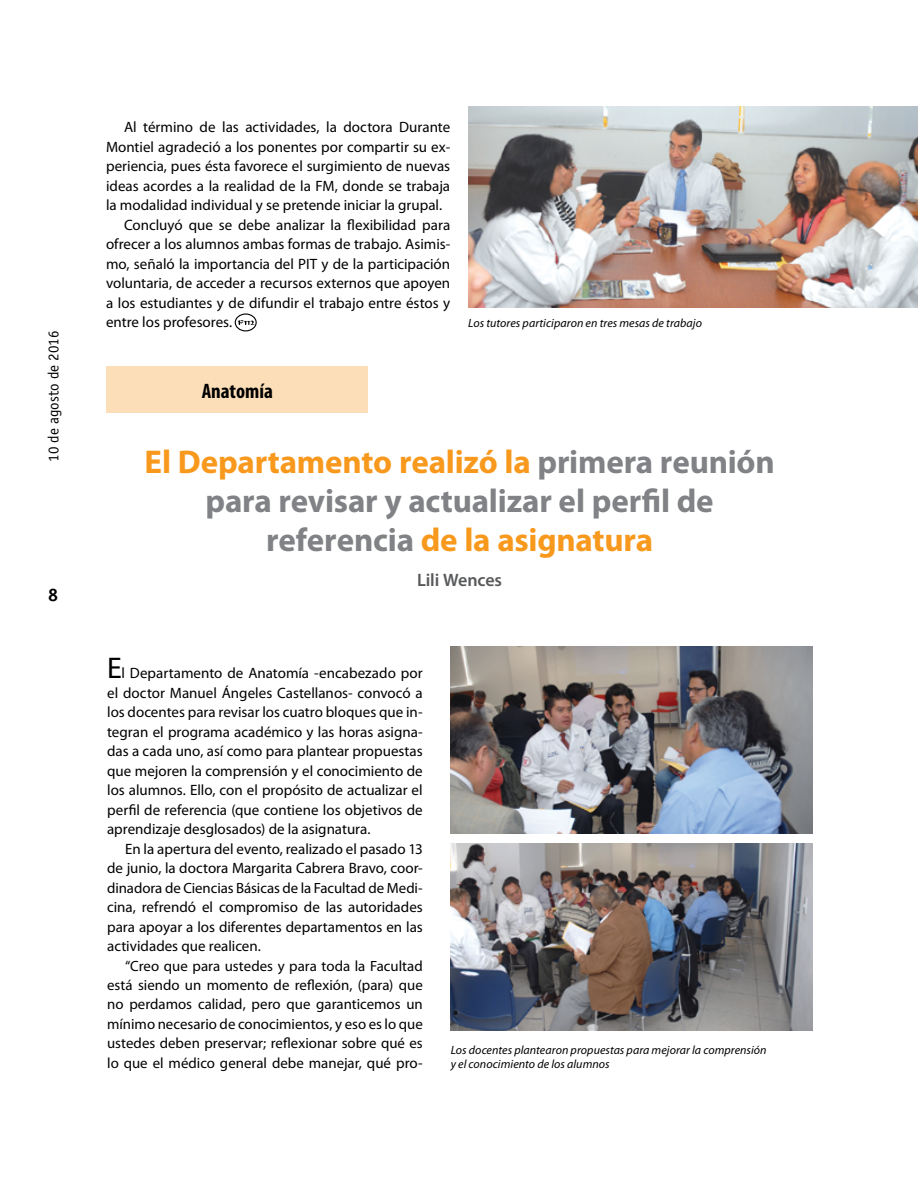
<style>
.page{position:relative;width:918px;height:1188px;background:#fff}
.page>*{position:absolute;margin:0;border:0;box-sizing:border-box;transform-origin:0 0}
.t1{font:700 33px/39px "Myriad Pro";letter-spacing:-.005em;color:#808285;text-align:center}
.t2{font:700 condensed 21px "Myriad Pro";color:#000}
.t3{font:600 18px "Myriad Pro";letter-spacing:-.01em;color:#58595b}
.t4{font:700 18px "Officina Sans LT";color:#000}
.t5{font:15px/19.5px "Myriad Pro";color:#000;text-align:justify}
.t6{font:15px "Officina Sans LT";color:#000}
.t7{font:14.85px/19.5px "Myriad Pro";letter-spacing:-.005em;color:#000;text-align:justify}
.t8{font:italic 12px/13.5px "Myriad Pro";letter-spacing:.005em;color:#000}
.s1{color:#f8991d}
.s2{font-size:30px}
.s3{font-size:15px}
</style>
<div class="page">
<img style="left:468px;top:106px;width:450px;height:201px">
<div style="left:106px;top:366px;width:262px;height:47px;background:#fcdfb8"></div>
<img style="left:451px;top:843px;width:361px;height:188px">
<img style="left:451px;top:646px;width:361px;height:188px">
<svg style="left:238px;top:320px;width:16px;height:5px"></svg>
<div style="left:235px;top:313px;width:22px;height:18px;border:1px solid #000;border-radius:50%"></div>
<p class="t6" style="left:45px;top:462px;width:133px;rotate:-90deg">10 de agosto de 2016</p>
<p class="t4" style="left:48px;top:583px;width:12px">8</p>
<p class="t5" style="left:124px;top:117px;width:328px">Al término de las actividades, la doctora Durante</p>
<p class="t5" style="left:106px;top:136px;width:346px">Montiel agradeció a los ponentes por compartir su ex-</p>
<p class="t5" style="left:106px;top:156px;width:346px">periencia, pues ésta favorece el surgimiento de nuevas</p>
<p class="t5" style="left:106px;top:175px;width:346px">ideas acordes a la realidad de la FM, donde se trabaja</p>
<p class="t5" style="left:106px;top:195px;width:338px">la modalidad individual y se pretende iniciar la grupal.</p>
<p class="t5" style="left:124px;top:214px;width:328px">Concluyó que se debe analizar la flexibilidad para</p>
<p class="t5" style="left:106px;top:234px;width:346px">ofrecer a los alumnos ambas formas de trabajo. Asimis-</p>
<p class="t5" style="left:106px;top:253px;width:346px">mo, señaló la importancia del PIT y de la participación</p>
<p class="t5" style="left:106px;top:273px;width:346px">voluntaria, de acceder a recursos externos que apoyen</p>
<p class="t5" style="left:106px;top:292px;width:346px">a los estudiantes y de difundir el trabajo entre éstos y</p>
<p class="t5" style="left:106px;top:312px;width:128px">entre los profesores.</p>
<p class="t8" style="left:468px;top:316px;width:235px">Los tutores participaron en tres mesas de trabajo</p>
<h2 class="t2" style="left:202px;top:378px;width:73px">Anatomía</h2>
<h1 class="t1" style="left:145px;top:441px;width:632px"><span class="s1">El Departamento realizó la</span> primera reunión para revisar y actualizar el perfil de referencia <span class="s1">de la asignatura</span></h1>
<p class="t3" style="left:417px;top:568px;width:87px">Lili Wences</p>
<p class="t5" style="left:107px;top:663px;width:317px"><span class="s2">E</span>l Departamento de Anatomía -encabezado por el doctor Manuel Ángeles Castellanos- convocó a los docentes para revisar los cuatro bloques que in&shy;tegran el programa académico y las horas asigna&shy;das a cada uno, así como para plantear propuestas que mejoren la comprensión y el conocimiento de los alumnos. Ello, con el propósito de actualizar el perfil de referencia (que contiene los objetivos de aprendizaje desglosados) de la asignatura.</p>
<p class="t5" style="left:107px;top:838px;width:317px;text-align:right">En la apertura del evento, realizado el pasado 13 de junio, la doctora Margarita Cabrera Bravo, coor-</p>
<p class="t7" style="left:107px;top:878px;width:317px">dinadora de Ciencias Básicas de la Facultad de Medi-</p>
<p class="t5" style="left:107px;top:897px;width:317px">cina, refrendó el compromiso de las autoridades para apoyar a los diferentes departamentos en las actividades que realicen.</p>
<p class="t7" style="left:107px;top:956px;width:317px;text-indent:18px">“Creo que para ustedes y para toda la Facultad está siendo un momento de reflexión, (para) que no perdamos calidad, pero que garanticemos un mínimo necesario de conocimientos, y eso es lo que ustedes deben preservar; reflexionar sobre qué es lo que el médico general debe manejar, <span class="s3">qué pro-</span></p>
<p class="t8" style="left:451px;top:1043px;width:317px">Los docentes plantearon propuestas para mejorar la comprensión y el conocimiento de los alumnos</p>
</div>
